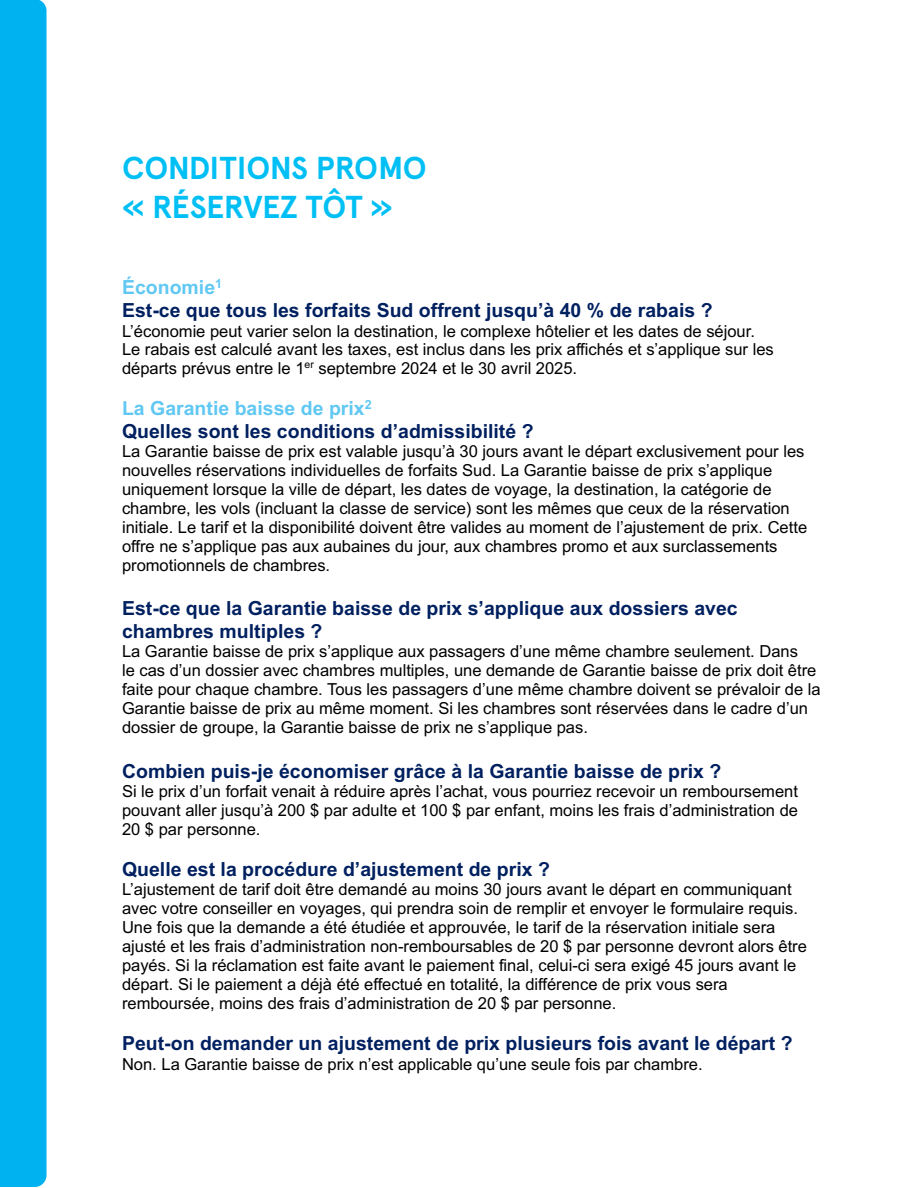
<style>
.page{position:relative;width:918px;height:1188px;background:#fff}
.page>*{position:absolute;margin:0;border:0;box-sizing:border-box;transform-origin:0 0}
.t1{font:700 31.65px/38.8px "Apercu Pro";letter-spacing:-.015em;color:#00bff4}
.t2{font:700 19.5px/22.6px "Arial";color:#002060}
.t3{font:16.5px/18.9px "Arial";color:#000}
.s1{color:#60c8f3}
</style>
<div class="page">
<div style="left:0;top:0;width:47px;height:1187px;background:#00b2f0"></div>
<h1 class="t1" style="left:122px;top:149px;width:306px">CONDITIONS PROMO « RÉSERVEZ TÔT »</h1>
<p class="t2" style="left:122px;top:276px;width:592px"><span class="s1">Économie</span><sup>1<br></sup>Est-ce que tous les forfaits Sud offrent jusqu’à 40 % de rabais ?</p>
<p class="t3" style="left:122px;top:321px;width:653px">L’économie peut varier selon la destination, le complexe hôtelier et les dates de séjour.<br>Le rabais est calculé avant les taxes, est inclus dans les prix affichés et s’applique sur les départs prévus entre le 1<sup>er</sup> septembre 2024 et le 30 avril 2025.</p>
<p class="t2" style="left:122px;top:398px;width:413px"><span class="s1">La Garantie baisse de prix</span><sup>2<br></sup>Quelles sont les conditions d’admissibilité ?</p>
<p class="t3" style="left:122px;top:442px;width:687px">La Garantie baisse de prix est valable jusqu’à 30 jours avant le départ exclusivement pour les nouvelles réservations individuelles de forfaits Sud. La Garantie baisse de prix s’applique uniquement lorsque la ville de départ, les dates de voyage, la destination, la catégorie de chambre, les vols (incluant la classe de service) sont les mêmes que ceux de la réservation initiale. Le tarif et la disponibilité doivent être valides au moment de l’ajustement de prix. Cette offre ne s’applique pas aux aubaines du jour, aux chambres promo et aux surclassements promotionnels de chambres.</p>
<p class="t2" style="left:122px;top:597px;width:617px">Est-ce que la Garantie baisse de prix s’applique aux dossiers avec chambres multiples ?</p>
<p class="t3" style="left:122px;top:642px;width:700px">La Garantie baisse de prix s’applique aux passagers d’une même chambre seulement. Dans<br>le cas d’un dossier avec chambres multiples, une demande de Garantie baisse de prix doit être faite pour chaque chambre. Tous les passagers d’une même chambre doivent se prévaloir de la Garantie baisse de prix au même moment. Si les chambres sont réservées dans le cadre d’un dossier de groupe, la Garantie baisse de prix ne s’applique pas.</p>
<p class="t2" style="left:122px;top:760px;width:601px">Combien puis-je économiser grâce à la Garantie baisse de prix ?</p>
<p class="t3" style="left:122px;top:782px;width:678px;text-align:justify">Si le prix d’un forfait venait à réduire après l’achat, vous pourriez recevoir un remboursement pouvant aller jusqu’à 200 $ par adulte et 100 $ par enfant, moins les frais d’administration de 20 $ par personne.</p>
<p class="t2" style="left:122px;top:858px;width:429px">Quelle est la procédure d’ajustement de prix ?</p>
<p class="t3" style="left:122px;top:880px;width:686px">L’ajustement de tarif doit être demandé au moins 30 jours avant le départ en communiquant avec votre conseiller en voyages, qui prendra soin de remplir et envoyer le formulaire requis.<br>Une fois que la demande a été étudiée et approuvée, le tarif de la réservation initiale sera ajusté et les frais d’administration non-remboursables de 20 $ par personne devront alors être payés. Si la réclamation est faite avant le paiement final, celui-ci sera exigé 45 jours avant le départ. Si le paiement a déjà été effectué en totalité, la différence de prix vous sera remboursée, moins des frais d’administration de 20 $ par personne.</p>
<p class="t2" style="left:122px;top:1032px;width:672px">Peut-on demander un ajustement de prix plusieurs fois avant le départ ?</p>
<p class="t3" style="left:122px;top:1054px;width:582px">Non. La Garantie baisse de prix n’est applicable qu’une seule fois par chambre.</p>
</div>
